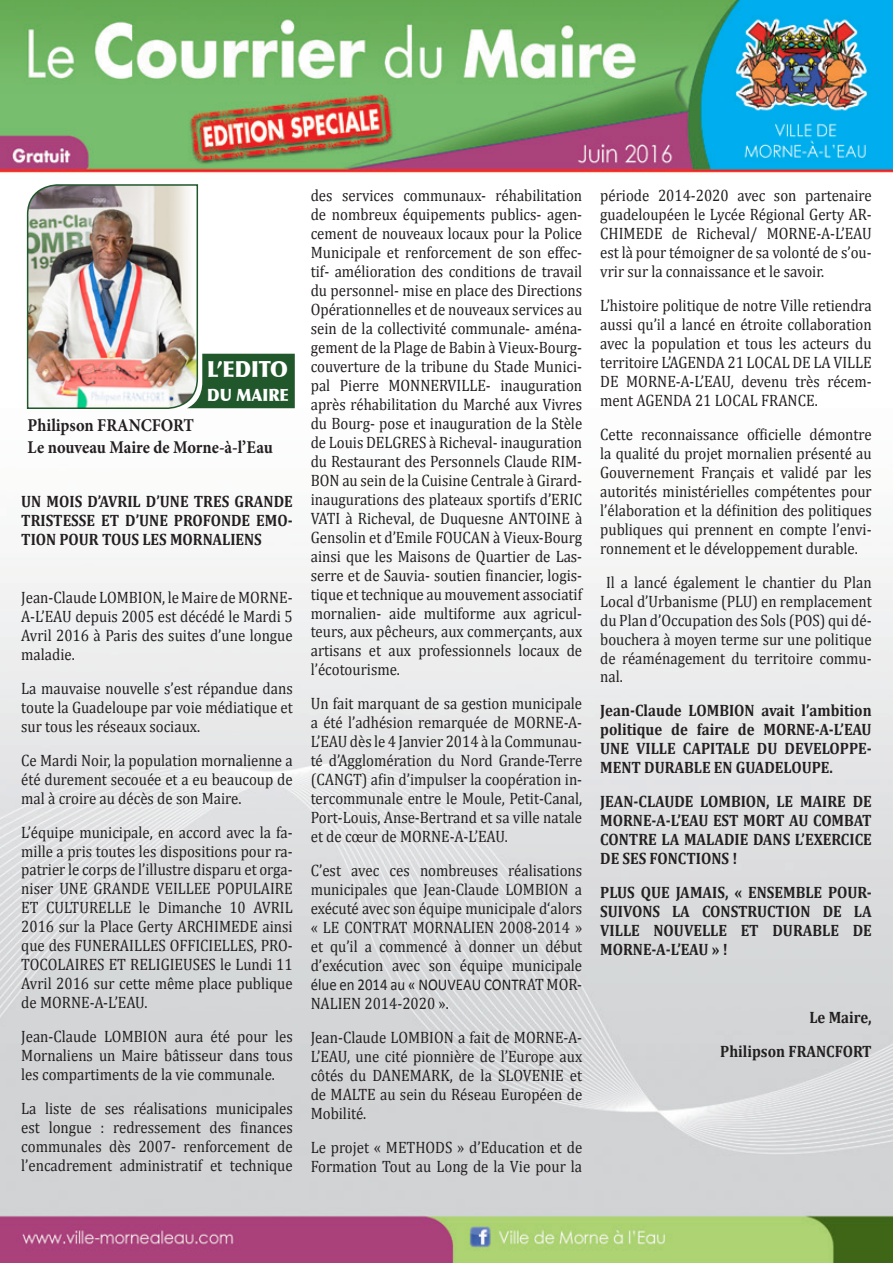
<style>
.page{position:relative;width:893px;height:1263px;background:#fff}
.page>*{position:absolute;margin:0;border:0;box-sizing:border-box;transform-origin:0 0}
.t1{font:900 22.2px "Optima";color:#fff;scale:.9 1}
.t2{font:700 18px "Minion Pro";color:#231f20;scale:.91 1}
.t3{font:900 16.95px "Optima";color:#fff;scale:.9 1}
.t4{font:16.5px/18.9px "Cambria";color:#231f20;text-align:justify;scale:.9 1}
.t5{font:700 16.5px/19px "Cambria";color:#231f20;text-align:justify;scale:.9 1}
.s1{font-family:"Calibri"}
</style>
<div class="page">
<img style="left:0;top:0;width:893px;height:1263px">
<img style="left:26px;top:183px;width:269px;height:227px">
<p class="t1" style="left:207px;top:356px;width:91px">L’EDITO</p>
<p class="t3" style="left:207px;top:385px;width:92px">DU MAIRE</p>
<p class="t2" style="left:28px;top:412px;width:184px">Philipson FRANCFORT</p>
<p class="t2" style="left:28px;top:434px;width:271px">Le nouveau Maire de Morne-à-l’Eau</p>
<p class="t5" style="left:21px;top:491px;width:303px">UN MOIS D’AVRIL D’UNE TRES GRANDE TRISTESSE ET D’UNE PROFONDE EMO-TION POUR TOUS LES MORNALIENS</p>
<p class="t4" style="left:21px;top:588px;width:303px">Jean-Claude LOMBION, le Maire de MORNE-A-L’EAU depuis 2005 est décédé le Mardi 5<br>Avril 2016 à Paris des suites d’une longue maladie.</p>
<p class="t4" style="left:21px;top:678px;width:303px">La mauvaise nouvelle s’est répandue dans toute la Guadeloupe par voie médiatique et sur tous les réseaux sociaux.</p>
<p class="t4" style="left:21px;top:750px;width:303px">Ce Mardi Noir, la population mornalienne a été durement secouée et a eu beaucoup de mal à croire au décès de son Maire.</p>
<p class="t4" style="left:21px;top:822px;width:303px">L’équipe municipale, en accord avec la fa&shy;mille a pris toutes les dispositions pour ra&shy;patrier le corps de l’illustre disparu et orga&shy;niser UNE GRANDE VEILLEE POPULAIRE ET CULTURELLE le Dimanche 10 AVRIL 2016 sur la Place Gerty ARCHIMEDE ainsi que des FUNERAILLES OFFICIELLES, PRO-TOCOLAIRES ET RELIGIEUSES le Lundi 11<br>Avril 2016 sur cette même place publique de MORNE-A-L’EAU.</p>
<p class="t4" style="left:21px;top:1027px;width:303px">Jean-Claude LOMBION aura été pour les Mornaliens un Maire bâtisseur dans tous les compartiments de la vie communale.</p>
<p class="t4" style="left:21px;top:1099px;width:303px">La liste de ses réalisations municipales est longue : redressement des finances communales dès 2007- renforcement de l’encadrement administratif et technique</p>
<p class="t4" style="left:311px;top:186px;width:303px">des services communaux- réhabilitation de nombreux équipements publics- agen&shy;cement de nouveaux locaux pour la Police Municipale et renforcement de son effec&shy;tif- amélioration des conditions de travail du personnel- mise en place des Directions Opérationnelles et de nouveaux services au sein de la collectivité communale- aména&shy;gement de la Plage de Babin à Vieux-Bourg&shy;couverture de la tribune du Stade Munici&shy;pal Pierre MONNERVILLE- inauguration après réhabilitation du Marché aux Vivres du Bourg- pose et inauguration de la Stèle de Louis DELGRES à Richeval- inauguration du Restaurant des Personnels Claude RIM-BON au sein de la Cuisine Centrale à Girard&shy;inaugurations des plateaux sportifs d’ERIC VATI à Richeval, de Duquesne ANTOINE à Gensolin et d’Emile FOUCAN à Vieux-Bourg ainsi que les Maisons de Quartier de Las&shy;serre et de Sauvia- soutien financier, logis&shy;tique et technique au mouvement associatif mornalien- aide multiforme aux agricul&shy;teurs, aux pêcheurs, aux commerçants, aux artisans et aux professionnels locaux de l’écotourisme.</p>
<p class="t4" style="left:311px;top:694px;width:303px">Un fait marquant de sa gestion municipale a été l’adhésion remarquée de MORNE-A-L’EAU dès le 4 Janvier 2014 à la Communau&shy;té d’Agglomération du Nord Grande-Terre (CANGT) afin d’impulser la coopération in&shy;tercommunale entre le Moule, Petit-Canal, Port-Louis, Anse-Bertrand et sa ville natale et de cœur de MORNE-A-L’EAU.</p>
<p class="t4" style="left:311px;top:861px;width:303px">C’est avec ces nombreuses réalisations municipales que Jean-Claude LOMBION a exécuté avec son équipe municipale d‘alors « LE CONTRAT MORNALIEN 2008-2014 » et qu’il a commencé à donner un début d’exécution avec son équipe municipale <span class="s1">élue en 2014 au « NOUVEAU CONTR</span>AT MOR-NALIEN 2014-2020 ».</p>
<p class="t4" style="left:311px;top:1028px;width:303px">Jean-Claude LOMBION a fait de MORNE-A-L’EAU, une cité pionnière de l’Europe aux côtés du DANEMARK, de la SLOVENIE et de MALTE au sein du Réseau Européen de Mobilité.</p>
<p class="t4" style="left:311px;top:1138px;width:303px">Le projet « METHODS » d’Education et de<br>Formation Tout au Long de la Vie pour la</p>
<p class="t4" style="left:600px;top:186px;width:303px">période 2014-2020 avec son partenaire guadeloupéen le Lycée Régional Gerty AR-CHIMEDE de Richeval/ MORNE-A-L’EAU est là pour témoigner de sa volonté de s’ou&shy;vrir sur la connaissance et le savoir.</p>
<p class="t4" style="left:600px;top:296px;width:303px">L’histoire politique de notre Ville retiendra aussi qu’il a lancé en étroite collaboration avec la population et tous les acteurs du territoire L’AGENDA 21 LOCAL DE LA VILLE DE MORNE-A-L’EAU, devenu très récem&shy;ment AGENDA 21 LOCAL FRANCE.</p>
<p class="t4" style="left:600px;top:425px;width:303px">Cette reconnaissance officielle démontre la qualité du projet mornalien présenté au Gouvernement Français et validé par les autorités ministérielles compétentes pour l’élaboration et la définition des politiques publiques qui prennent en compte l’envi&shy;ronnement et le développement durable.</p>
<p class="t4" style="left:600px;top:572px;width:303px;text-indent:6px">Il a lancé également le chantier du Plan Local d’Urbanisme (PLU) en remplacement du Plan d’Occupation des Sols (POS) qui dé&shy;bouchera à moyen terme sur une politique de réaménagement du territoire commu&shy;nal.</p>
<p class="t5" style="left:600px;top:701px;width:303px">Jean-Claude LOMBION avait l’ambition politique de faire de MORNE-A-L’EAU UNE VILLE CAPITALE DU DEVELOPPE-MENT DURABLE EN GUADELOUPE.</p>
<p class="t5" style="left:600px;top:792px;width:303px">JEAN-CLAUDE LOMBION, LE MAIRE DE MORNE-A-L’EAU EST MORT AU COMBAT CONTRE LA MALADIE DANS L’EXERCICE DE SES FONCTIONS !</p>
<p class="t5" style="left:600px;top:883px;width:303px">PLUS QUE JAMAIS, « ENSEMBLE POUR-SUIVONS LA CONSTRUCTION DE LA VILLE NOUVELLE ET DURABLE DE MORNE-A-L’EAU » !</p>
<p class="t5" style="left:809px;top:1007px;width:71px">Le Maire,</p>
<p class="t5" style="left:720px;top:1041px;width:170px">Philipson FRANCFORT</p>
</div>
